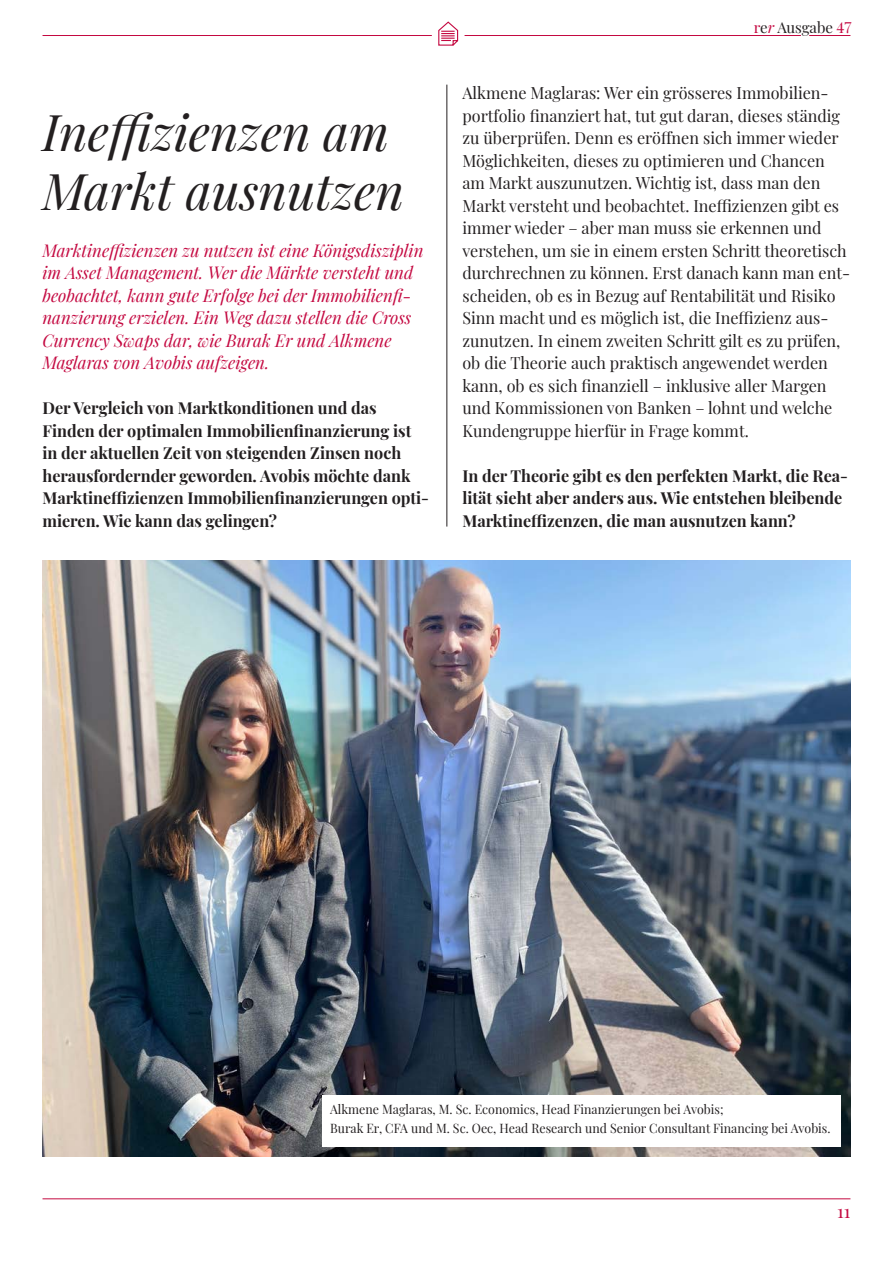
<style>
.page{position:relative;width:893px;height:1263px;background:#fff}
.page>*{position:absolute;margin:0;border:0;box-sizing:border-box;transform-origin:0 0}
.Titel_Inhaltsverzeichnis_incl{font:italic 49.5px/59.4px "Playfair Display";color:#231f20}
.t1{font:18px "Playfair Display";color:#c40941}
.realestate_report{font:italic 17.25px/22.5px "Playfair Display";color:#c40941}
.inhalt{font:16.5px/22.5px "Playfair Display";color:#231f20}
.inhalt-2{font:700 16.5px/22.5px "Playfair Display";color:#231f20}
.t2{font:15px "Playfair Display";letter-spacing:-.005em;color:#231f20}
.bildlegende{font:12.75px "Playfair Display";color:#231f20}
.s1{color:#c40941}
.s2{font-style:italic;color:#c40941}
</style>
<div class="page">
<hr style="left:446px;top:85px;width:1px;height:442px;background:#231f20">
<img style="left:43px;top:560px;width:807px;height:597px">
<div style="left:322px;top:1095px;width:518px;height:51px;background:#fff"></div>
<hr style="left:43px;top:35px;width:758px;height:1px;background:#c40941">
<hr style="left:43px;top:1198px;width:807px;height:1px;background:#c40941">
<hr style="left:809px;top:35px;width:41px;height:1px;background:#c40941">
<svg style="left:432px;top:21px;width:33px;height:25px"></svg>
<p class="Titel_Inhaltsverzeichnis_incl" style="left:43px;top:99px;width:363px">Ineffizienzen am<br>Markt ausnutzen</p>
<p class="realestate_report" style="left:43px;top:237px;width:383px">Marktineffizienzen zu nutzen ist eine Königsdisziplin im Asset Management. Wer die Märkte versteht und beobachtet, kann gute Erfolge bei der Immobilienfi&shy;nanzierung erzielen. Ein Weg dazu stellen die Cross Currency Swaps dar, wie Burak Er und Alkmene Maglaras von Avobis aufzeigen.</p>
<p class="inhalt-2" style="left:43px;top:395px;width:388px">Der Vergleich von Marktkonditionen und das Finden der optimalen Immobilienfinanzierung ist in der aktuellen Zeit von steigenden Zinsen noch herausfordernder geworden. Avobis möchte dank Marktineffizienzen Immobilienfinanzierungen opti&shy;mieren. Wie kann das gelingen?</p>
<p class="t2" style="left:754px;top:16px;width:99px"><span class="s1">r</span>e<span class="s2">r</span> Ausgabe <span class="s1">47</span></p>
<p class="inhalt" style="left:462px;top:80px;width:389px">Alkmene Maglaras: Wer ein grösseres Immobilien&shy;portfolio finanziert hat, tut gut daran, dieses ständig zu überprüfen. Denn es eröffnen sich immer wieder Möglichkeiten, dieses zu optimieren und Chancen am Markt auszunutzen. Wichtig ist, dass man den Markt versteht und beobachtet. Ineffizienzen gibt es immer wieder – aber man muss sie erkennen und verstehen, um sie in einem ersten Schritt theoretisch durchrechnen zu können. Erst danach kann man ent&shy;scheiden, ob es in Bezug auf Rentabilität und Risiko Sinn macht und es möglich ist, die Ineffizienz aus&shy;zunutzen. In einem zweiten Schritt gilt es zu prüfen, ob die Theorie auch praktisch angewendet werden kann, ob es sich finanziell – inklusive aller Margen und Kommissionen von Banken – lohnt und welche Kundengruppe hierfür in Frage kommt.</p>
<p class="inhalt-2" style="left:462px;top:463px;width:387px">In der Theorie gibt es den perfekten Markt, die Rea&shy;lität sieht aber anders aus. Wie entstehen bleibende<br>Marktineffizenzen, die man ausnutzen kann?</p>
<p class="bildlegende" style="left:330px;top:1099px;width:395px">Alkmene Maglaras, M. Sc. Economics, Head Finanzierungen bei Avobis;</p>
<p class="bildlegende" style="left:330px;top:1118px;width:502px">Burak Er, CFA und M. Sc. Oec, Head Research und Senior Consultant Financing bei Avobis.</p>
<p class="t1" style="left:837px;top:1197px;width:15px">11</p>
</div>
